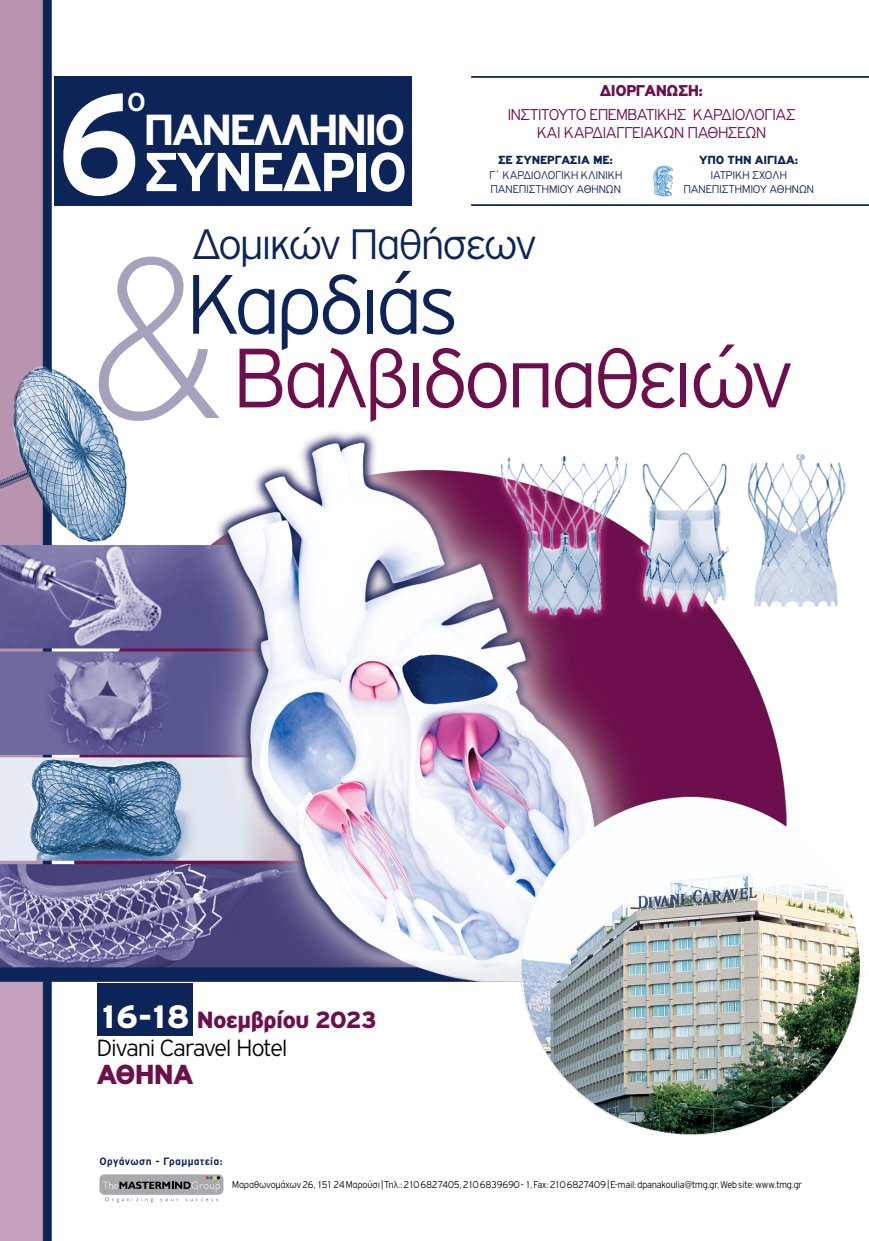
<style>
.page{position:relative;width:869px;height:1241px;background:#fff}
.page>*{position:absolute;margin:0;border:0;box-sizing:border-box;transform-origin:0 0}
.t1{font:100 243.25px "PF Highway Gothic";color:#a8a1bd}
.t2{font:700 152.95px "PF Highway Gothic";color:#fff;scale:.88 1}
.t3{font:300 90.12px "PF Highway Gothic";letter-spacing:-.045em;color:#6d0f4d}
.t4{font:300 90.12px "PF Highway Gothic";letter-spacing:-.05em;color:#0c2458}
.t5{font:700 58.62px "PF Highway Gothic";letter-spacing:-.02em;color:#fff}
.t6{font:700 46.55px "PF Highway Gothic";letter-spacing:-.05em;color:#fff}
.t7{font:300 45.5px "PF Highway Gothic";letter-spacing:-.045em;color:#0c2458}
.t8{font:36.93px "PF Highway Gothic";color:#fff}
.t9{font:900 29.49px "PF Highway Gothic";letter-spacing:-.02em;color:#6d0f4d}
.t10{font:300 25.03px/27.7px "PF Highway Gothic";letter-spacing:-.03em;color:#000}
.t11{font:300 16.8px/18.7px "PF Highway Gothic";letter-spacing:-.025em;color:#6d0f4d;text-align:center}
.t12{font:900 16.8px "PF Highway Gothic";letter-spacing:-.02em;color:#6d0f4d}
.t13{font:900 12.6px "PF Highway Gothic";color:#0c2458}
.t14{font:300 11.9px/14.3px "PF Highway Gothic";letter-spacing:-.01em;color:#0c2458}
.t15{font:700 11.38px "PF Highway Gothic";letter-spacing:.04em;color:#0c2458;scale:.96 1}
.t16{font:300 10.5px "PF Highway Gothic";letter-spacing:-.01em;color:#000;scale:.93 1}
.s1{font-weight:900;font-size:34.65px;color:#fff}
.s2{font-weight:900;color:#6d0f4d}
</style>
<div class="page">
<img style="left:0;top:0;width:861px;height:1240px">
<hr style="left:471px;top:76px;width:397px;height:2px;background:#0c2458">
<hr style="left:471px;top:204px;width:397px;height:2px;background:#0c2458">
<div style="left:99px;top:1174px;width:124px;height:20px;background:#a7a9ac;border-radius:5px"></div>
<svg style="left:105px;top:1197px;width:48px;height:4px"></svg>
<svg style="left:160px;top:1198px;width:18px;height:3px"></svg>
<svg style="left:186px;top:1198px;width:32px;height:2px"></svg>
<svg style="left:103px;top:1176px;width:117px;height:14px"></svg>
<div style="left:97px;top:982px;width:95px;height:53px;background:#0c2458"></div>
<svg style="left:648px;top:122px;width:38px;height:125px"></svg>
<div style="left:55px;top:76px;width:357px;height:130px;background:#0c2458"></div>
<h3 class="t8" style="left:127px;top:79px;width:21px">o</h3>
<h2 class="t2" style="left:55px;top:61px;width:102px">6</h2>
<h3 class="t6" style="left:143px;top:105px;width:263px">ΠΑΝΕΛΛΉΝΙΟ</h3>
<h3 class="t5" style="left:143px;top:140px;width:265px">ΣΥΝΕΔΡΙΟ</h3>
<h3 class="t12" style="left:599px;top:81px;width:105px">ΔΙΟΡΓΑΝΩΣΗ:</h3>
<h3 class="t11" style="left:507px;top:105px;width:289px">ΙΝΣΤΙΤΟΥΤΟ ΕΠΕΜΒΑΤΙΚΗΣ ΚΑΡΔΙΟΛΟΓΙΑΣ<br>ΚΑΙ ΚΑΡΔΙΑΓΓΕΙΑΚΩΝ ΠΑΘΗΣΕΩΝ</h3>
<p class="t13" style="left:498px;top:153px;width:116px">ΣΕ ΣΥΝΕΡΓΑΣΊΑ ΜΕ:</p>
<p class="t14" style="left:489px;top:167px;width:134px">Γ΄ ΚΑΡΔΙΟΛΟΓΙΚΗ ΚΛΙΝΙΚΗ<br>ΠΑΝΕΠΙΣΤΗΜΙΟΥ ΑΘΗΝΩΝ</p>
<p class="t13" style="left:698px;top:153px;width:101px">YΠΟ ΤΗΝ ΑΙΓΙΔΑ:</p>
<p class="t14" style="left:710px;top:167px;width:78px">ΙΑΤΡΙΚΗ ΣΧΟΛΗ</p>
<p class="t14" style="left:683px;top:182px;width:132px">ΠΑΝΕΠΙΣΤΗΜΙΟΥ ΑΘΗΝΩΝ</p>
<h3 class="t7" style="left:192px;top:220px;width:346px">Δομικών Παθήσεων</h3>
<h3 class="t4" style="left:186px;top:257px;width:273px">Καρδιάς</h3>
<h1 class="t1" style="left:85px;top:217px;width:143px">&amp;</h1>
<h3 class="t3" style="left:233px;top:330px;width:560px">Βαλβιδοπαθειών</h3>
<h3 class="t10" style="left:97px;top:1005px;width:282px"><span class="s1">16-18</span> <span class="s2">Νοεμβρίου 2023<br></span>Divani Caravel Hotel</h3>
<h3 class="t9" style="left:97px;top:1057px;width:98px">ΑΘΗΝΑ</h3>
<p class="t15" style="left:99px;top:1154px;width:130px">Οργάνωση - Γραμματεία:</p>
<p class="t16" style="left:232px;top:1179px;width:614px">Μαραθωνομάχων 26, 151 24 Μαρούσι | Tηλ.: 210 6827405, 210 6839690 - 1, Fax: 210 6827409 | E-mail: dpanakoulia@tmg.gr, Web site: www.tmg.gr</p>
</div>
